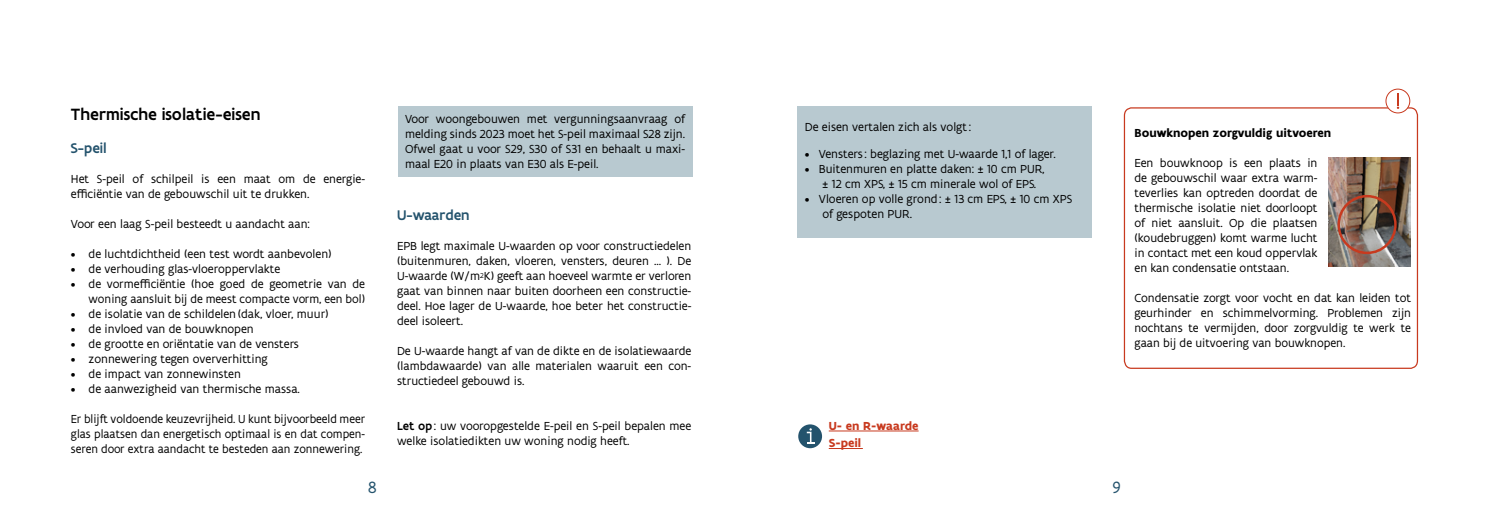
<style>
.page{position:relative;width:1489px;height:525px;background:#fff}
.page>*{position:absolute;margin:0;border:0;box-sizing:border-box;transform-origin:0 0}
.t1{font:500 17.5px "Flanders Art Sans";color:#000}
.t2{font:17.5px "Flanders Art Sans";color:#24536d}
.t3{font:500 15px "Flanders Art Sans";color:#24536d}
.t4{font:12.5px/15px "Flanders Art Sans";color:#000;text-align:justify}
.t5{font:700 12.5px "Flanders Art Sans";color:#000}
.t6{font:700 12.5px/17.5px "Flanders Art Sans";color:#c83a1f}
.s1{font-weight:500}
</style>
<div class="page">
<div style="left:398px;top:106px;width:294px;height:71px;background:#b8c9d0"></div>
<div style="left:1123px;top:107px;width:294px;height:262px;border:1px solid #c83a1f;border-radius:7px"></div>
<div style="left:797px;top:106px;width:294px;height:131px;background:#b8c9d0"></div>
<img style="left:1328px;top:157px;width:82px;height:109px">
<div style="left:798px;top:424px;width:24px;height:24px;background:#24536d;border-radius:50%"></div>
<svg style="left:806px;top:428px;width:8px;height:16px"></svg>
<div style="left:1385px;top:89px;width:24px;height:24px;background:#fff;border-radius:50%"></div>
<div style="left:1385px;top:89px;width:24px;height:24px;border:1px solid #c83a1f;border-radius:50%"></div>
<svg style="left:1396px;top:93px;width:2px;height:16px"></svg>
<div style="left:1337px;top:195px;width:59px;height:59px;border:2px solid #c83a1f;border-radius:50%"></div>
<hr style="left:828px;top:430px;width:90px;height:1px;background:#c83a1f">
<hr style="left:828px;top:448px;width:34px;height:1px;background:#c83a1f">
<h1 class="t1" style="left:71px;top:103px;width:191px">Thermische isolatie-eisen</h1>
<p class="t3" style="left:71px;top:138px;width:37px">S-peil</p>
<p class="t4" style="left:71px;top:171px;width:296px">Het S-peil of schilpeil is een maat om de energie&shy;efficiëntie van de gebouwschil uit te drukken.</p>
<p class="t4" style="left:71px;top:216px;width:240px">Voor een laag S-peil besteedt u aandacht aan:</p>
<p class="t4" style="left:71px;top:246px;width:262px">• de luchtdichtheid (een test wordt aanbevolen)</p>
<p class="t4" style="left:71px;top:261px;width:211px">• de verhouding glas-vloeroppervlakte</p>
<p class="t4" style="left:71px;top:276px;width:296px;text-align:right">• de vormefficiëntie (hoe goed de geometrie van de woning aansluit bij de meest compacte vorm, een bol)</p>
<p class="t4" style="left:71px;top:306px;width:259px">• de isolatie van de schildelen(dak, vloer, muur)</p>
<p class="t4" style="left:71px;top:321px;width:184px">• de invloed van de bouwknopen</p>
<p class="t4" style="left:71px;top:336px;width:230px">• de grootte en oriëntatie van de vensters</p>
<p class="t4" style="left:71px;top:351px;width:198px">• zonnewering tegen oververhitting</p>
<p class="t4" style="left:71px;top:366px;width:171px">• de impact van zonnewinsten</p>
<p class="t4" style="left:71px;top:381px;width:230px">• de aanwezigheid van thermische massa.</p>
<p class="t4" style="left:71px;top:411px;width:296px">Er blijft voldoende keuzevrijheid. U kunt bijvoorbeeld meer glas plaatsen dan energetisch optimaal is en dat compen&shy;seren door extra aandacht te besteden aan zonnewering.</p>
<p class="t4" style="left:405px;top:111px;width:281px">Voor woongebouwen met vergunningsaanvraag of melding sinds 2023 moet het S-peil maximaal S28 zijn.<br>Ofwel gaat u voor S29, S30 of S31 en behaalt u maxi&shy;maal E20 in plaats van E30 als E-peil.</p>
<p class="t4" style="left:804px;top:119px;width:168px">De eisen vertalen zich als volgt:</p>
<p class="t4" style="left:804px;top:146px;width:252px">• Vensters : beglazing met U-waarde 1,1 of lager.</p>
<p class="t4" style="left:822px;top:161px;width:224px;text-indent:-18px">• Buitenmuren en platte daken: ± 10 cm PUR, ± 12 cm XPS, ± 15 cm minerale wol of EPS.</p>
<p class="t4" style="left:822px;top:191px;width:251px;text-indent:-18px">• Vloeren op volle grond: ± 13 cm EPS, ± 10 cm XPS of gespoten PUR.</p>
<p class="t3" style="left:397px;top:206px;width:74px">U-waarden</p>
<p class="t4" style="left:397px;top:238px;width:296px">EPB legt maximale U-waarden op voor constructiedelen (buitenmuren, daken, vloeren, vensters, deuren … ). De U-waarde (W/m<sup>2</sup>K) geeft aan hoeveel warmte er verloren gaat van binnen naar buiten doorheen een constructie&shy;deel. Hoe lager de U-waarde, hoe beter het constructie&shy;deel isoleert.</p>
<p class="t4" style="left:397px;top:343px;width:296px">De U-waarde hangt af van de dikte en de isolatiewaarde (lambdawaarde) van alle materialen waaruit een con&shy;structiedeel gebouwd is.</p>
<p class="t4" style="left:397px;top:418px;width:296px"><span class="s1">Let op</span>: uw vooropgestelde E-peil en S-peil bepalen mee welke isolatiedikten uw woning nodig heeft.</p>
<p class="t6" style="left:828px;top:417px;width:91px">U- en R-waarde<br>S-peil</p>
<h1 class="t2" style="left:368px;top:476px;width:10px">8</h1>
<h1 class="t2" style="left:1112px;top:476px;width:10px">9</h1>
<p class="t5" style="left:1134px;top:125px;width:198px">Bouwknopen zorgvuldig uitvoeren</p>
<p class="t4" style="left:1134px;top:155px;width:184px">Een bouwknoop is een plaats in de gebouwschil waar extra warm&shy;teverlies kan optreden doordat de thermische isolatie niet doorloopt of niet aansluit. Op die plaatsen (koudebruggen) komt warme lucht in contact met een koud oppervlak en kan condensatie ontstaan.</p>
<p class="t4" style="left:1134px;top:290px;width:278px">Condensatie zorgt voor vocht en dat kan leiden tot geurhinder en schimmelvorming. Problemen zijn nochtans te vermijden, door zorgvuldig te werk te gaan bij de uitvoering van bouwknopen.</p>
</div>
